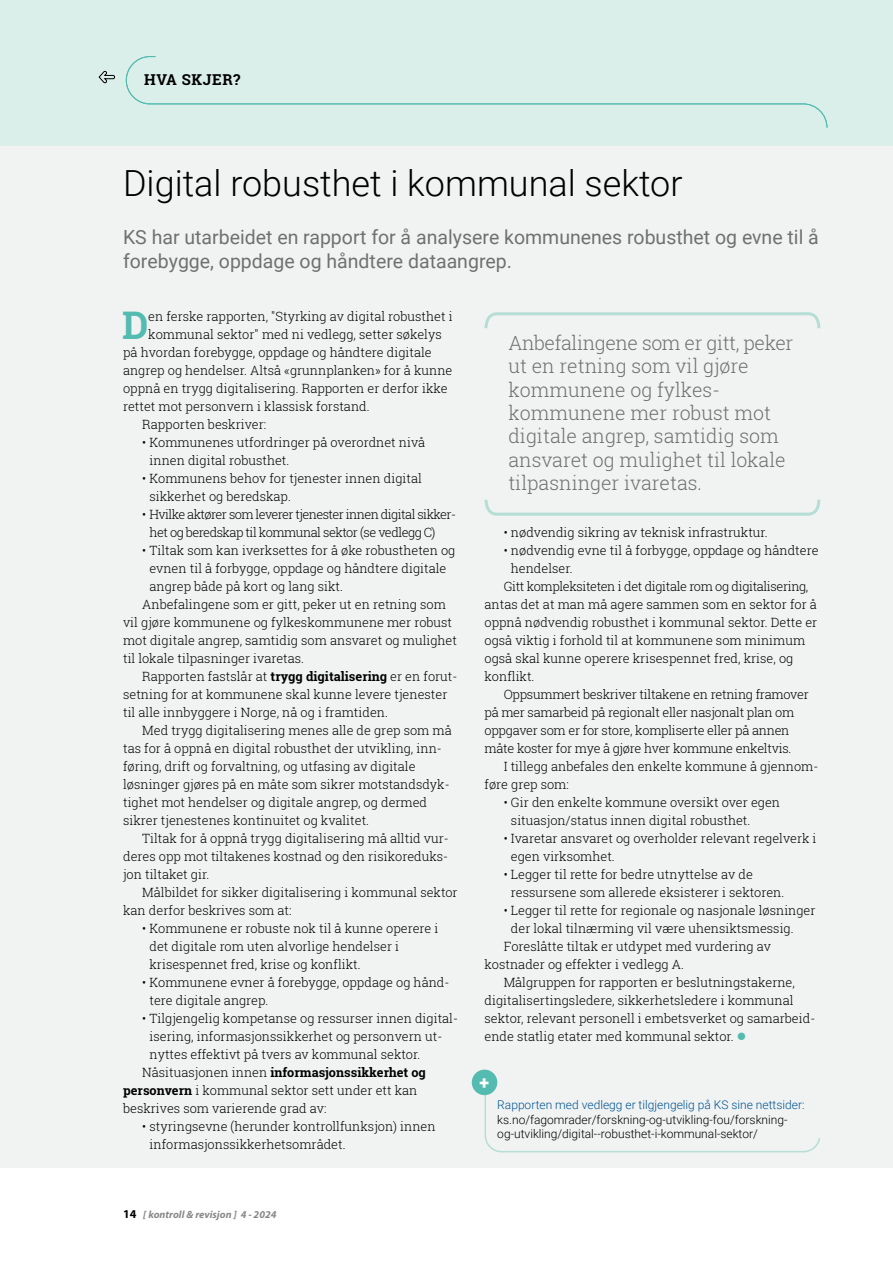
<style>
.page{position:relative;width:893px;height:1263px;background:#fff}
.page>*{position:absolute;margin:0;border:0;box-sizing:border-box;transform-origin:0 0}
.t1{font:700 38.1px "Roboto Slab";color:#53bbb0}
.t2{font:300 36px "Roboto";color:#000}
.t3{font:300 19.5px/23.4px "Roboto Slab";color:#6f7070}
.t4{font:19.5px/24px "Roboto";color:#6f7070}
.t5{font:900 18px "Roboto";color:#fff}
.t6{font:700 15px "Roboto Slab";letter-spacing:.04em;color:#000}
.t7{font:300 12.75px/18px "Roboto Slab";color:#000}
.t8{font:300 12.75px "Roboto Slab";letter-spacing:-.02em;color:#000}
.t9{font:300 12.75px/18px "Roboto Slab";letter-spacing:-.045em;color:#000}
.t10{font:300 12.75px "Roboto Slab";letter-spacing:-.03em;color:#000}
.t11{font:700 12.75px "Roboto Slab";color:#000}
.t12{font:300 12px/14.4px "Roboto";color:#000}
.t13{font:300 12px "Roboto";color:#005593}
.t14{font:italic 700 10.5px "Myriad Pro";color:#878988}
.s1{font-weight:700}
.s2{font-weight:300}
.s3{color:#53bbb0}
.s4{font-style:normal;font-size:12px;color:#000}
</style>
<div class="page">
<div style="left:0;top:130px;width:893px;height:1037px;background:#f1f2f2"></div>
<div style="left:0;top:0;width:893px;height:146px;background:#dbefea"></div>
<svg style="left:126px;top:56px;width:702px;height:72px"></svg>
<div style="left:485px;top:1073px;width:335px;height:79px;border:2px solid #b5ded5;border-radius:16px"></div>
<div style="left:485px;top:1067px;width:338px;height:26px;background:#f1f2f2"></div>
<div style="left:809px;top:1092px;width:14px;height:46px;background:#f1f2f2"></div>
<div style="left:472px;top:1069px;width:25px;height:26px;background:#53bbb0;border-radius:50%"></div>
<svg style="left:484px;top:312px;width:337px;height:17px"></svg>
<svg style="left:484px;top:499px;width:337px;height:17px"></svg>
<p class="t6" style="left:144px;top:69px;width:98px">HVA SKJER?</p>
<h2 class="t2" style="left:123px;top:158px;width:561px">Digital robusthet i kommunal sektor</h2>
<h3 class="t4" style="left:123px;top:224px;width:697px">KS har utarbeidet en rapport for å analysere kommunenes robusthet og evne til å forebygge, oppdage og håndtere dataangrep.</h3>
<h1 class="t1" style="left:122px;top:299px;width:28px">D</h1>
<p class="t7" style="left:148px;top:307px;width:306px">en ferske rapporten, "Styrking av digital robusthet i</p>
<p class="t7" style="left:148px;top:325px;width:295px">kommunal sektor" med ni vedlegg, setter søkelys</p>
<p class="t7" style="left:123px;top:343px;width:310px">på hvordan forebygge, oppdage og håndtere digitale</p>
<p class="t7" style="left:123px;top:361px;width:331px">angrep og hendelser. Altså «grunnplanken» for å kunne</p>
<p class="t7" style="left:123px;top:379px;width:326px">oppnå en trygg digitalisering. Rapporten er derfor ikke</p>
<p class="t7" style="left:123px;top:397px;width:248px">rettet mot personvern i klassisk forstand.</p>
<p class="t7" style="left:142px;top:415px;width:126px">Rapporten beskriver:</p>
<p class="t7" style="left:150px;top:433px;width:277px;text-indent:-7px">• Kommunenes utfordringer på overordnet nivå innen digital robusthet.</p>
<p class="t7" style="left:150px;top:469px;width:274px;text-indent:-7px">• Kommunens behov for tjenester innen digital sikkerhet og beredskap.</p>
<p class="t9" style="left:150px;top:505px;width:308px;text-indent:-7px">• Hvilke aktører som leverer tjenester innen digital sikker&shy;het og beredskap til kommunal sektor (se vedlegg C)</p>
<p class="t7" style="left:142px;top:541px;width:315px">• Tiltak som kan iverksettes for å øke robustheten og</p>
<p class="t7" style="left:150px;top:559px;width:298px">evnen til å forbygge, oppdage og håndtere digitale</p>
<p class="t7" style="left:150px;top:577px;width:195px">angrep både på kort og lang sikt.</p>
<p class="t7" style="left:142px;top:595px;width:305px">Anbefalingene som er gitt, peker ut en retning som</p>
<p class="t7" style="left:123px;top:613px;width:331px">vil gjøre kommunene og fylkeskommunene mer robust</p>
<p class="t7" style="left:123px;top:631px;width:335px">mot digitale angrep, samtidig som ansvaret og mulighet</p>
<p class="t7" style="left:123px;top:649px;width:182px">til lokale tilpasninger ivaretas.</p>
<p class="t7" style="left:142px;top:667px;width:317px">Rapporten fastslår at <span class="s1">trygg digitalisering</span> er en forut-</p>
<p class="t7" style="left:123px;top:685px;width:326px">setning for at kommunene skal kunne levere tjenester</p>
<p class="t7" style="left:123px;top:703px;width:266px">til alle innbyggere i Norge, nå og i framtiden.</p>
<p class="t7" style="left:142px;top:721px;width:311px">Med trygg digitalisering menes alle de grep som må</p>
<p class="t7" style="left:123px;top:739px;width:320px">tas for å oppnå en digital robusthet der utvikling, inn-</p>
<p class="t7" style="left:123px;top:757px;width:294px">føring, drift og forvaltning, og utfasing av digitale</p>
<p class="t7" style="left:123px;top:775px;width:328px">løsninger gjøres på en måte som sikrer motstandsdyk-</p>
<p class="t7" style="left:123px;top:793px;width:306px">tighet mot hendelser og digitale angrep, og dermed</p>
<p class="t7" style="left:123px;top:811px;width:248px">sikrer tjenestenes kontinuitet og kvalitet.</p>
<p class="t7" style="left:142px;top:829px;width:308px">Tiltak for å oppnå trygg digitalisering må alltid vur-</p>
<p class="t7" style="left:123px;top:847px;width:327px">deres opp mot tiltakenes kostnad og den risikoreduks-</p>
<p class="t7" style="left:123px;top:865px;width:88px">jon tiltaket gir.</p>
<p class="t7" style="left:142px;top:883px;width:317px">Målbildet for sikker digitalisering i kommunal sektor</p>
<p class="t7" style="left:123px;top:901px;width:170px">kan derfor beskrives som at:</p>
<p class="t7" style="left:150px;top:919px;width:290px;text-indent:-7px">• Kommunene er robuste nok til å kunne operere i det digitale rom uten alvorlige hendelser i krisespennet fred, krise og konflikt.</p>
<p class="t7" style="left:150px;top:973px;width:301px;text-indent:-7px">• Kommunene evner å forebygge, oppdage og hånd&shy;tere digitale angrep.</p>
<p class="t7" style="left:142px;top:1009px;width:317px">• Tilgjengelig kompetanse og ressurser innen digital-</p>
<p class="t7" style="left:150px;top:1027px;width:294px">isering, informasjonssikkerhet og personvern ut-</p>
<p class="t7" style="left:150px;top:1045px;width:272px">nyttes effektivt på tvers av kommunal sektor.</p>
<p class="t11" style="left:142px;top:1064px;width:285px"><span class="s2">Nåsituasjonen innen</span> informasjonssikkerhet og</p>
<p class="t7" style="left:123px;top:1081px;width:296px"><span class="s1">personvern</span> i kommunal sektor sett under ett kan</p>
<p class="t7" style="left:123px;top:1099px;width:205px">beskrives som varierende grad av:</p>
<p class="t7" style="left:150px;top:1117px;width:288px;text-indent:-7px">• styringsevne (herunder kontrollfunksjon) innen informasjonssikkerhetsområdet.</p>
<h3 class="t3" style="left:508px;top:330px;width:287px">Anbefalingene som er gitt, peker ut en retning som vil gjøre kommunene og fylkes&shy;kommunene mer robust mot digitale angrep, samtidig som ansvaret og mulighet til lokale tilpasninger ivaretas.</h3>
<p class="t7" style="left:504px;top:523px;width:266px">• nødvendig sikring av teknisk infrastruktur.</p>
<p class="t7" style="left:504px;top:541px;width:316px">• nødvendig evne til å forbygge, oppdage og håndtere</p>
<p class="t7" style="left:511px;top:559px;width:63px">hendelser.</p>
<p class="t10" style="left:504px;top:578px;width:306px">Gitt kompleksiteten i det digitale rom og digitalisering,</p>
<p class="t7" style="left:484px;top:595px;width:334px">antas det at man må agere sammen som en sektor for å</p>
<p class="t7" style="left:484px;top:613px;width:334px">oppnå nødvendig robusthet i kommunal sektor. Dette er</p>
<p class="t7" style="left:484px;top:631px;width:322px">også viktig i forhold til at kommunene som minimum</p>
<p class="t7" style="left:484px;top:649px;width:310px">også skal kunne operere krisespennet fred, krise, og</p>
<p class="t7" style="left:484px;top:667px;width:52px">konflikt.</p>
<p class="t8" style="left:504px;top:686px;width:307px">Oppsummert beskriver tiltakene en retning framover</p>
<p class="t8" style="left:484px;top:704px;width:311px">på mer samarbeid på regionalt eller nasjonalt plan om</p>
<p class="t8" style="left:484px;top:722px;width:306px">oppgaver som er for store, kompliserte eller på annen</p>
<p class="t8" style="left:484px;top:740px;width:308px">måte koster for mye å gjøre hver kommune enkeltvis.</p>
<p class="t7" style="left:504px;top:757px;width:316px">I tillegg anbefales den enkelte kommune å gjennom-</p>
<p class="t7" style="left:485px;top:775px;width:86px">føre grep som:</p>
<p class="t7" style="left:511px;top:793px;width:271px;text-indent:-7px">• Gir den enkelte kommune oversikt over egen situasjon/status innen digital robusthet.</p>
<p class="t7" style="left:511px;top:829px;width:307px;text-indent:-7px">• Ivaretar ansvaret og overholder relevant regelverk i egen virksomhet.</p>
<p class="t7" style="left:511px;top:865px;width:275px;text-indent:-7px">• Legger til rette for bedre utnyttelse av de ressursene som allerede eksisterer i sektoren.</p>
<p class="t7" style="left:504px;top:901px;width:313px">• Legger til rette for regionale og nasjonale løsninger</p>
<p class="t7" style="left:511px;top:919px;width:284px">der lokal tilnærming vil være uhensiktsmessig.</p>
<p class="t7" style="left:504px;top:937px;width:269px">Foreslåtte tiltak er utdypet med vurdering av</p>
<p class="t7" style="left:485px;top:955px;width:201px">kostnader og effekter i vedlegg A.</p>
<p class="t7" style="left:504px;top:973px;width:293px">Målgruppen for rapporten er beslutningstakerne,</p>
<p class="t7" style="left:485px;top:991px;width:310px">digitalisertingsledere, sikkerhetsledere i kommunal</p>
<p class="t7" style="left:485px;top:1009px;width:332px">sektor, relevant personell i embetsverket og samarbeid-</p>
<p class="t7" style="left:485px;top:1027px;width:263px">ende statlig etater med kommunal sektor. <span class="s3">●</span></p>
<h3 class="t5" style="left:480px;top:1069px;width:11px">+</h3>
<p class="t13" style="left:497px;top:1096px;width:309px">Rapporten med vedlegg er tilgjengelig på KS sine nettsider:</p>
<p class="t12" style="left:497px;top:1112px;width:292px">ks.no/fagomrader/forskning-og-utvikling-fou/forskning&shy;og-utvikling/digital--robusthet-i-kommunal-sektor/</p>
<p class="t14" style="left:123px;top:1208px;width:155px"><span class="s4">14</span> [ kontroll &amp; revisjon ] 4 - 2024</p>
</div>
